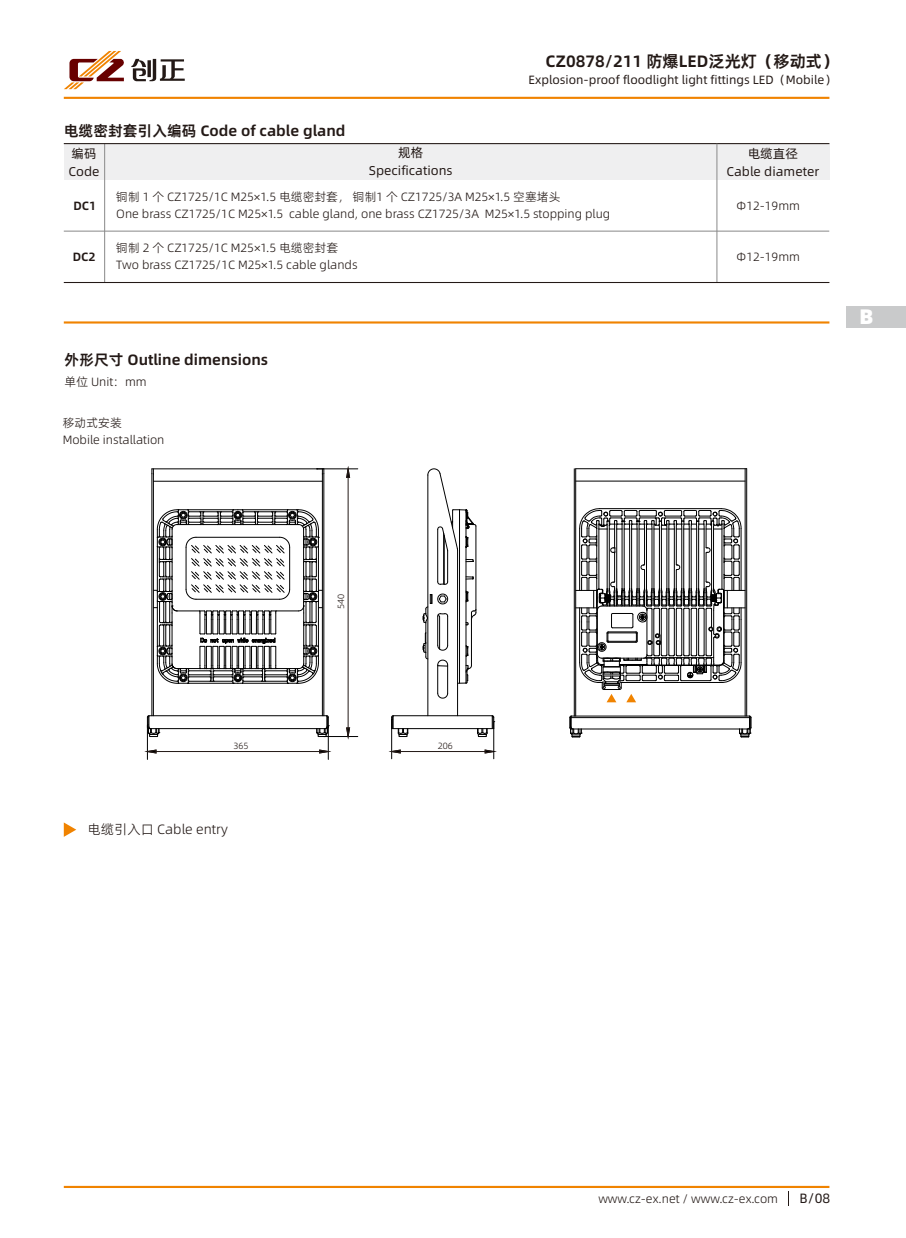
<style>
.page{position:relative;width:906px;height:1238px;background:#fff}
.page>*{position:absolute;margin:0;border:0;box-sizing:border-box;transform-origin:0 0}
.t1{font:21px "Alibaba Pu Hui Ti 2 115 Black";color:#fff}
.t2{font:16.5px "Alibaba Pu Hui Ti 2 85 Bold";color:#231916}
.t3{font:15px "Alibaba Pu Hui Ti 2 85 Bold";color:#231916}
.t4{font:13.5px "Alibaba Pu Hui Ti 2 45 Light";color:#231916}
.t5{font:13.5px "Alibaba Pu Hui Ti 2 55 Regular";color:#231916}
.t6{font:12.75px/17.9px "Alibaba Pu Hui Ti 2 55 Regular";color:#231916;text-align:center}
.t7{font:12px/16.8px "Alibaba Pu Hui Ti 2 45 Light";color:#231916}
.t8{font:12px "Alibaba Pu Hui Ti 2 55 Regular";color:#231916}
.t9{font:12px "Alibaba Pu Hui Ti 2 85 Bold";color:#231916}
.t10{font:9px "Alibaba Pu Hui Ti 2 45 Light";color:#231916}
</style>
<div class="page">
<svg style="left:64px;top:51px;width:60px;height:38px"></svg>
<svg style="left:131px;top:59px;width:54px;height:22px"></svg>
<hr style="left:64px;top:97px;width:765px;height:2px;background:#f08300">
<div style="left:64px;top:144px;width:765px;height:36px;background:#efeff0"></div>
<hr style="left:104px;top:144px;width:1px;height:138px;background:#898989">
<hr style="left:64px;top:143px;width:765px;height:1px;background:#231916">
<hr style="left:716px;top:144px;width:1px;height:138px;background:#898989">
<hr style="left:64px;top:231px;width:765px;height:1px;background:#898989">
<hr style="left:64px;top:282px;width:765px;height:1px;background:#231916">
<hr style="left:570px;top:728px;width:180px;height:1px;background:#000">
<hr style="left:571px;top:717px;width:178px;height:1px;background:#000">
<hr style="left:571px;top:715px;width:178px;height:1px;background:#000">
<hr style="left:574px;top:468px;width:1px;height:248px;background:#000">
<hr style="left:575px;top:468px;width:1px;height:248px;background:#000">
<hr style="left:745px;top:468px;width:1px;height:248px;background:#000">
<hr style="left:746px;top:468px;width:1px;height:248px;background:#000">
<hr style="left:575px;top:481px;width:170px;height:1px;background:#000">
<hr style="left:575px;top:468px;width:171px;height:1px;background:#000">
<svg style="left:569px;top:715px;width:13px;height:22px"></svg>
<svg style="left:738px;top:715px;width:13px;height:22px"></svg>
<hr style="left:393px;top:728px;width:99px;height:1px;background:#000">
<hr style="left:393px;top:715px;width:99px;height:1px;background:#000">
<hr style="left:391px;top:719px;width:1px;height:39px;background:#000">
<svg style="left:391px;top:715px;width:18px;height:22px"></svg>
<hr style="left:398px;top:751px;width:93px;height:1px;background:#231916">
<svg style="left:390px;top:749px;width:10px;height:4px"></svg>
<svg style="left:485px;top:749px;width:11px;height:4px"></svg>
<hr style="left:427px;top:475px;width:1px;height:240px;background:#000">
<hr style="left:437px;top:529px;width:1px;height:53px;background:#000">
<hr style="left:443px;top:533px;width:1px;height:51px;background:#000">
<hr style="left:444px;top:535px;width:1px;height:49px;background:#000">
<hr style="left:447px;top:551px;width:1px;height:31px;background:#000">
<hr style="left:457px;top:550px;width:1px;height:165px;background:#000">
<hr style="left:459px;top:509px;width:1px;height:174px;background:#000">
<hr style="left:466px;top:547px;width:1px;height:44px;background:#000">
<hr style="left:466px;top:602px;width:1px;height:43px;background:#000">
<hr style="left:471px;top:613px;width:1px;height:52px;background:#000">
<hr style="left:475px;top:526px;width:1px;height:86px;background:#000">
<svg style="left:437px;top:581px;width:11px;height:4px"></svg>
<svg style="left:422px;top:593px;width:26px;height:105px"></svg>
<svg style="left:457px;top:645px;width:15px;height:39px"></svg>
<svg style="left:466px;top:608px;width:10px;height:17px"></svg>
<svg style="left:466px;top:576px;width:8px;height:3px"></svg>
<svg style="left:466px;top:559px;width:8px;height:3px"></svg>
<svg style="left:465px;top:590px;width:3px;height:12px"></svg>
<svg style="left:427px;top:468px;width:49px;height:83px"></svg>
<hr style="left:493px;top:722px;width:1px;height:36px;background:#000">
<svg style="left:476px;top:715px;width:19px;height:22px"></svg>
<hr style="left:148px;top:728px;width:179px;height:1px;background:#000">
<hr style="left:149px;top:715px;width:178px;height:1px;background:#000">
<hr style="left:152px;top:473px;width:1px;height:242px;background:#000">
<hr style="left:153px;top:473px;width:1px;height:242px;background:#000">
<hr style="left:322px;top:473px;width:1px;height:242px;background:#000">
<hr style="left:323px;top:473px;width:1px;height:242px;background:#000">
<hr style="left:153px;top:481px;width:169px;height:1px;background:#000">
<hr style="left:152px;top:468px;width:172px;height:1px;background:#000">
<svg style="left:153px;top:509px;width:169px;height:175px"></svg>
<hr style="left:147px;top:725px;width:1px;height:34px;background:#000">
<hr style="left:328px;top:726px;width:1px;height:33px;background:#000">
<svg style="left:147px;top:715px;width:13px;height:22px"></svg>
<hr style="left:323px;top:736px;width:35px;height:1px;background:#000">
<hr style="left:317px;top:468px;width:41px;height:1px;background:#000">
<svg style="left:316px;top:715px;width:13px;height:22px"></svg>
<svg style="left:317px;top:468px;width:7px;height:6px"></svg>
<hr style="left:155px;top:751px;width:170px;height:1px;background:#231916">
<svg style="left:145px;top:749px;width:11px;height:4px"></svg>
<svg style="left:319px;top:749px;width:11px;height:4px"></svg>
<hr style="left:348px;top:476px;width:1px;height:256px;background:#231916">
<svg style="left:346px;top:467px;width:4px;height:14px"></svg>
<svg style="left:346px;top:724px;width:4px;height:14px"></svg>
<svg style="left:64px;top:822px;width:12px;height:14px"></svg>
<svg style="left:575px;top:508px;width:170px;height:194px"></svg>
<div style="left:846px;top:306px;width:60px;height:21px;background:#c9cacb"></div>
<hr style="left:64px;top:1185px;width:765px;height:2px;background:#f08300">
<svg style="left:788px;top:1191px;width:1px;height:14px"></svg>
<hr style="left:64px;top:321px;width:765px;height:2px;background:#f08300">
<h2 class="t2" style="left:545px;top:53px;width:294px">CZ0878/211 防爆LED泛光灯（移动式）</h2>
<p class="t3" style="left:64px;top:123px;width:283px">电缆密封套引入编码 Code of cable gland</p>
<p class="t8" style="left:528px;top:73px;width:309px">Explosion-proof floodlight light fittings LED（Mobile）</p>
<p class="t6" style="left:369px;top:143px;width:85px">规格<br>Specifications</p>
<p class="t6" style="left:69px;top:144px;width:32px;text-align:left">编码<br>Code</p>
<p class="t6" style="left:726px;top:144px;width:94px">电缆直径<br>Cable diameter</p>
<p class="t7" style="left:116px;top:188px;width:495px">铜制 1 个 CZ1725/1C M25×1.5 电缆密封套， 铜制1 个 CZ1725/3A M25×1.5 空塞堵头<br>One brass CZ1725/1C M25×1.5 cable gland, one brass CZ1725/3A M25×1.5 stopping plug</p>
<p class="t7" style="left:116px;top:239px;width:243px">铜制 2 个 CZ1725/1C M25×1.5 电缆密封套<br>Two brass CZ1725/1C M25×1.5 cable glands</p>
<p class="t9" style="left:73px;top:199px;width:24px">DC1</p>
<p class="t7" style="left:736px;top:197px;width:65px">Φ12-19mm</p>
<p class="t7" style="left:736px;top:248px;width:65px">Φ12-19mm</p>
<p class="t9" style="left:73px;top:251px;width:24px">DC2</p>
<p class="t3" style="left:65px;top:352px;width:205px">外形尺寸 Outline dimensions</p>
<p class="t7" style="left:65px;top:373px;width:84px">单位 Unit：mm</p>
<p class="t7" style="left:63px;top:415px;width:103px">移动式安装<br>Mobile installation</p>
<h1 class="t1" style="left:859px;top:306px;width:16px">B</h1>
<p class="t10" style="left:336px;top:609px;width:17px;rotate:-90deg">540</p>
<p class="t10" style="left:233px;top:741px;width:17px">365</p>
<p class="t10" style="left:438px;top:741px;width:17px">206</p>
<p class="t4" style="left:88px;top:822px;width:142px">电缆引入口 Cable entry</p>
<p class="t7" style="left:598px;top:1190px;width:181px">www.cz-ex.net / www.cz-ex.com</p>
<p class="t5" style="left:799px;top:1191px;width:32px">B/08</p>
</div>
